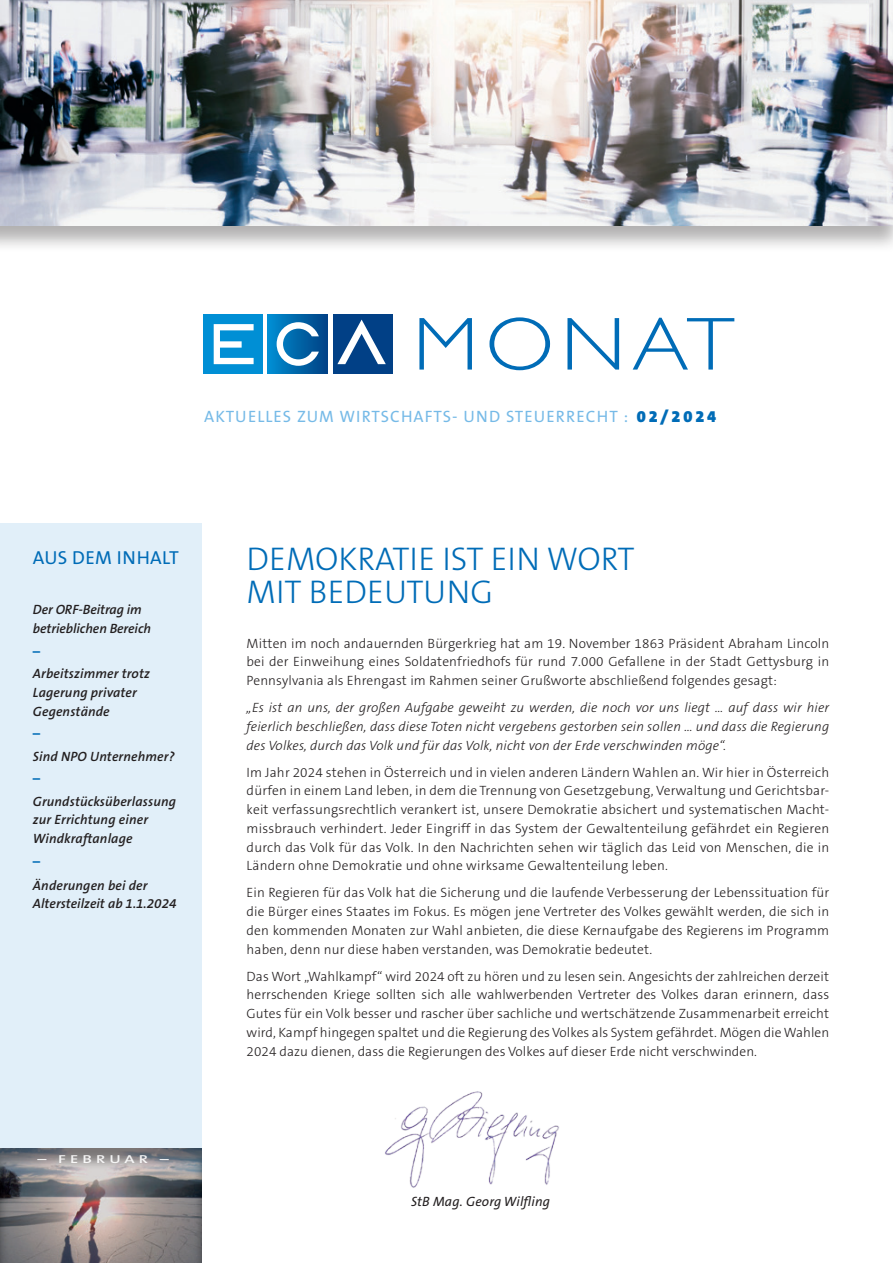
<style>
.page{position:relative;width:893px;height:1263px;background:#fff}
.page>*{position:absolute;margin:0;border:0;box-sizing:border-box;transform-origin:0 0}
.t1{font:300 75.45px "Gill Sans";letter-spacing:.08em;color:#006cb7;scale:1.11 1}
.t2{font:300 33px/33px "The Sans B3";color:#006cb7}
.t3{font:18.9px "The Sans B5 Plain";letter-spacing:.03em;color:#006cb7}
.t4{font:16.5px "The Sans B5 Plain";letter-spacing:.065em;color:#76bae7}
.t5{font:900 16.5px "The Sans B9";letter-spacing:.17em;color:#006cb7}
.t6{font:300 13.5px/18.8px "The Sans B3";letter-spacing:.01em;color:#231f20;text-align:justify}
.t7{font:italic 300 13.5px/18.8px "The Sans B3";letter-spacing:.01em;color:#231f20;text-align:justify}
.t8{font:italic 600 13.5px/18.8px "The Sans B6";letter-spacing:.01em;color:#231f20}
.t9{font:italic 13.5px "The Sans B5 Plain";letter-spacing:.01em;color:#231f20}
.t10{font:700 13.5px "The Sans B7";color:#006cb7}
.t11{font:600 11.55px "The Sans B6";letter-spacing:.25em;color:#fff;scale:1.43 1}
</style>
<div class="page">
<div style="left:0;top:523px;width:202px;height:625px;background:#e1eff9"></div>
<div style="left:0;top:1145px;width:203px;height:118px;background:#231f20;opacity:.5"></div>
<div style="left:203px;top:314px;width:60px;height:59px;background:#008fd5"></div>
<svg style="left:214px;top:324px;width:40px;height:40px"></svg>
<div style="left:268px;top:314px;width:60px;height:59px;background:linear-gradient(to right,#018ed2,#004184)"></div>
<svg style="left:277px;top:322px;width:42px;height:44px"></svg>
<div style="left:333px;top:314px;width:59px;height:59px;background:#014086"></div>
<svg style="left:337px;top:320px;width:49px;height:44px"></svg>
<div style="left:0;top:0;width:893px;height:253px;background:#231f20;opacity:.35"></div>
<img style="left:0;top:0;width:893px;height:225px">
<img style="left:385px;top:1091px;width:174px;height:97px">
<h1 class="t1" style="left:413px;top:302px;width:291px">MONAT</h1>
<p class="t4" style="left:204px;top:408px;width:426px">AKTUELLES ZUM WI RTSCHAFTS- UND STEUERRECHT :</p>
<p class="t5" style="left:637px;top:407px;width:81px">02/2024</p>
<h3 class="t3" style="left:33px;top:547px;width:147px">AUS DEM INHALT</h3>
<p class="t8" style="left:33px;top:601px;width:120px">Der ORF-Beitrag im betrieblichen Bereich</p>
<p class="t10" style="left:33px;top:644px;width:9px">–</p>
<p class="t8" style="left:33px;top:665px;width:119px">Arbeitszimmer trotz<br>Lagerung privater<br>Gegenstände</p>
<p class="t10" style="left:33px;top:726px;width:9px">–</p>
<p class="t8" style="left:33px;top:747px;width:143px">Sind NPO Unternehmer?</p>
<p class="t10" style="left:33px;top:771px;width:9px">–</p>
<p class="t8" style="left:33px;top:792px;width:145px">Grundstücksüberlassung zur Errichtung einer<br>Windkraftanlage</p>
<p class="t10" style="left:33px;top:854px;width:9px">–</p>
<p class="t8" style="left:33px;top:876px;width:145px">Änderungen bei der<br>Altersteilzeit ab 1.1.2024</p>
<p class="t11" style="left:37px;top:1153px;width:93px">– FEBRUAR –</p>
<h2 class="t2" style="left:247px;top:544px;width:390px">Demokratie ist ein Wort mit Bedeutung</h2>
<p class="t6" style="left:247px;top:634px;width:584px">Mitten im noch andauernden Bürgerkrieg hat am 19. November 1863 Präsident Abraham Lincoln bei der Einweihung eines Soldatenfriedhofs für rund 7.000 Gefallene in der Stadt Gettysburg in Pennsylvania als E hrengast im Rahmen seiner Grußworte abschließend folgendes gesagt:</p>
<p class="t7" style="left:247px;top:699px;width:584px">„Es ist an uns, der großen Aufgabe geweiht zu werden, die noch vor uns liegt … auf dass wir hier feierlich beschließen, dass diese Toten nicht vergebens gestorben sein sollen … und dass die Regierung des Volkes, durch das Volk und für das Volk, nicht von der Erde verschwinden möge“.</p>
<p class="t6" style="left:247px;top:763px;width:584px">I m Jahr 2024 stehen in Österreich und in vielen anderen Ländern Wahlen an. Wir hier in Österreich dürfen in einem Land leben, in dem die Trennung von Gesetzgebung, Verwaltung und Gerichtsbar&shy;keit verfassungsrechtlich verankert ist, unsere Demokratie absichert und systematischen Macht&shy;missbrauch verhindert. Jeder Eingriff in das System der Gewaltenteilung gefährdet ein Regieren durch das Volk für das Volk. I n den Nachrichten sehen wir täglich das Leid von Menschen, die in Ländern ohne Demokratie und ohne wirksame Gewaltenteilung leben.</p>
<p class="t6" style="left:247px;top:884px;width:584px">Ein Regieren für das Volk hat die Sicherung und die laufende Verbesserung der Lebenssituation für die Bürger eines Staates im Fokus. Es mögen jene Vertreter des Volkes gewählt werden, die sich in den kommenden Monaten zur Wahl anbieten, die diese Kernaufgabe des Regierens im Programm haben, denn nur diese haben verstanden, was Demokratie bedeutet.</p>
<p class="t6" style="left:247px;top:967px;width:584px">Das Wort „Wahlkampf“ wird 2024 oft zu hören und zu lesen sein. Angesichts der zahlreichen derzeit herrschenden Kriege sollten sich alle wahlwerbenden Vertreter des Volkes daran erinnern, dass Gutes für ein Volk besser und rascher über sachliche und wertschätzende Zusammenarbeit erreicht wird, Kampf hingegen spaltet und die Regierung des Volkes als System gefährdet. Mögen die Wahlen 2024 dazu dienen, dass die Regierungen des Volkes auf dieser E rde nicht verschwinden.</p>
<p class="t9" style="left:411px;top:1194px;width:140px">StB Mag. Georg Wilfling</p>
</div>
